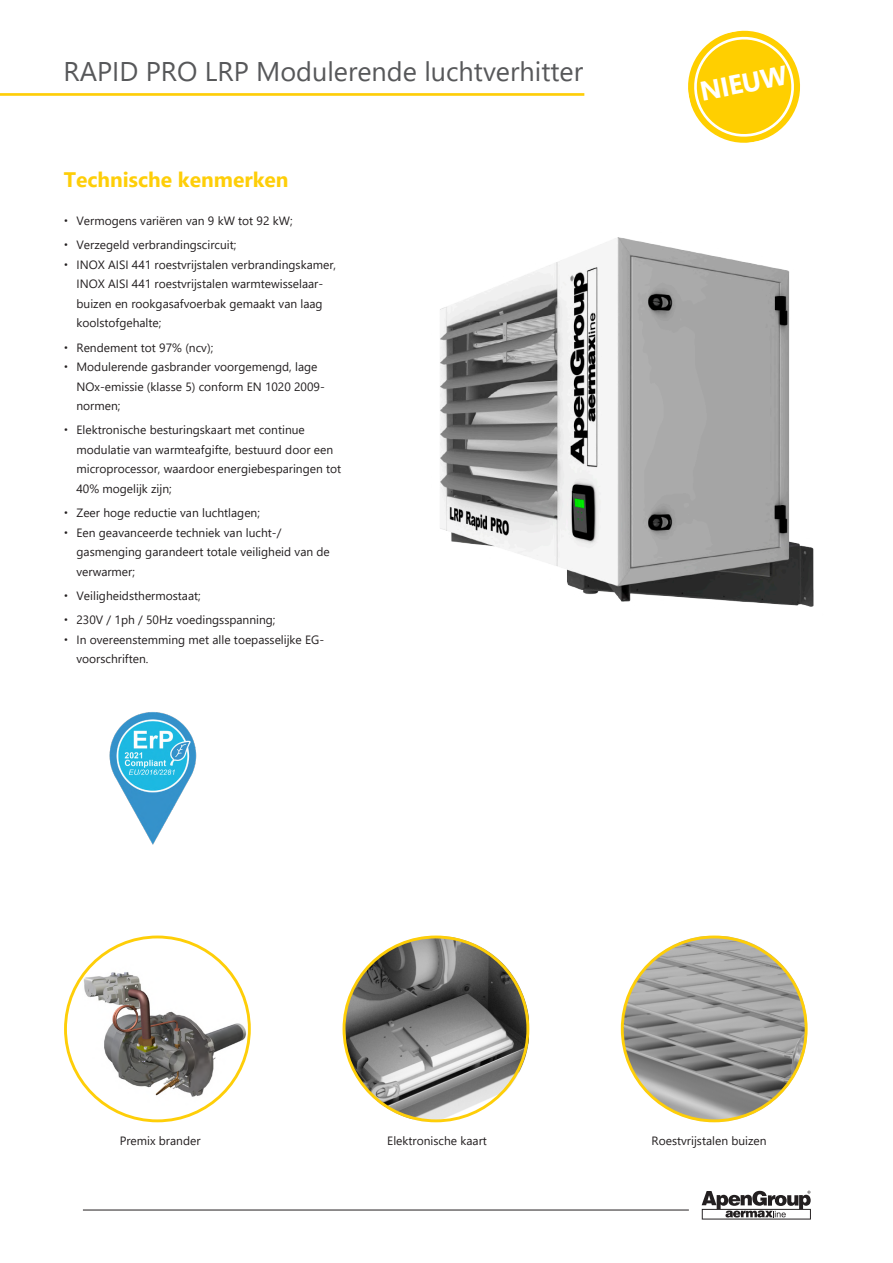
<style>
.page{position:relative;width:893px;height:1263px;background:#fff}
.page>*{position:absolute;margin:0;border:0;box-sizing:border-box;transform-origin:0 0}
.sottotitolo-white{font:27px "Segoe UI";color:#57585a}
.t1{font:700 27px "Segoe UI";color:#fff}
.testo_base{font:700 21px "Segoe UI";color:#fece08}
.testo_base-2{font:12px/19.5px "Segoe UI";color:#231f20}
.s1{font-family:"Interstate";font-weight:300}
</style>
<div class="page">
<img style="left:82px;top:964px;width:169px;height:142px">
<hr style="left:0;top:93px;width:584px;height:3px;background:#fece08">
<img style="left:440px;top:237px;width:374px;height:370px">
<hr style="left:83px;top:1210px;width:606px;height:1px;background:#231f20">
<svg style="left:702px;top:1191px;width:109px;height:28px"></svg>
<img style="left:622px;top:939px;width:184px;height:182px">
<img style="left:344px;top:939px;width:185px;height:182px">
<svg style="left:688px;top:30px;width:112px;height:113px"></svg>
<img style="left:109px;top:712px;width:88px;height:133px">
<p class="sottotitolo-white" style="left:64px;top:46px;width:521px">RAPID PRO LRP Modulerende luchtverhitter</p>
<p class="testo_base" style="left:64px;top:159px;width:226px">Technische kenmerken</p>
<p class="testo_base-2" style="left:64px;top:210px;width:230px"><span class="s1">•</span> Vermogens variëren van 9 kW tot 92 kW;</p>
<p class="testo_base-2" style="left:64px;top:234px;width:174px"><span class="s1">•</span> Verzegeld verbrandingscircuit;</p>
<p class="testo_base-2" style="left:76px;top:254px;width:261px;text-indent:-13px"><span class="s1">•</span> INOX AISI 441 roestvrijstalen verbrandingskamer, INOX AISI 441 roestvrijstalen warmtewisselaar&shy;buizen en rookgasafvoerbak gemaakt van laag koolstofgehalte;</p>
<p class="testo_base-2" style="left:64px;top:336px;width:151px"><span class="s1">•</span> Rendement tot 97% (ncv);</p>
<p class="testo_base-2" style="left:76px;top:356px;width:250px;text-indent:-13px"><span class="s1">•</span> Modulerende gasbrander voorgemengd, lage<br>NOx-emissie (klasse 5) conform EN 1020 2009- normen;</p>
<p class="testo_base-2" style="left:76px;top:419px;width:266px;text-indent:-13px"><span class="s1">•</span> Elektronische besturingskaart met continue modulatie van warmteafgifte, bestuurd door een microprocessor, waardoor energiebesparingen tot 40% mogelijk zijn;</p>
<p class="testo_base-2" style="left:64px;top:502px;width:198px"><span class="s1">•</span> Zeer hoge reductie van luchtlagen;</p>
<p class="testo_base-2" style="left:76px;top:521px;width:255px;text-indent:-13px"><span class="s1">•</span> Een geavanceerde techniek van lucht-/ gasmenging garandeert totale veiligheid van de verwarmer;</p>
<p class="testo_base-2" style="left:64px;top:585px;width:139px"><span class="s1">•</span> Veiligheidsthermostaat;</p>
<p class="testo_base-2" style="left:64px;top:609px;width:213px"><span class="s1">•</span> 230V / 1ph / 50Hz voedingsspanning;</p>
<p class="testo_base-2" style="left:76px;top:629px;width:249px;text-indent:-13px"><span class="s1">•</span> In overeenstemming met alle toepasselijke EG&shy;voorschriften.</p>
<p class="t1" style="left:695px;top:66px;width:90px;rotate:-11deg">NIEUW</p>
<p class="testo_base-2" style="left:120px;top:1130px;width:82px">Premix brander</p>
<p class="testo_base-2" style="left:387px;top:1130px;width:101px">Elektronische kaart</p>
<p class="testo_base-2" style="left:651px;top:1130px;width:117px">Roestvrijstalen buizen</p>
</div>
